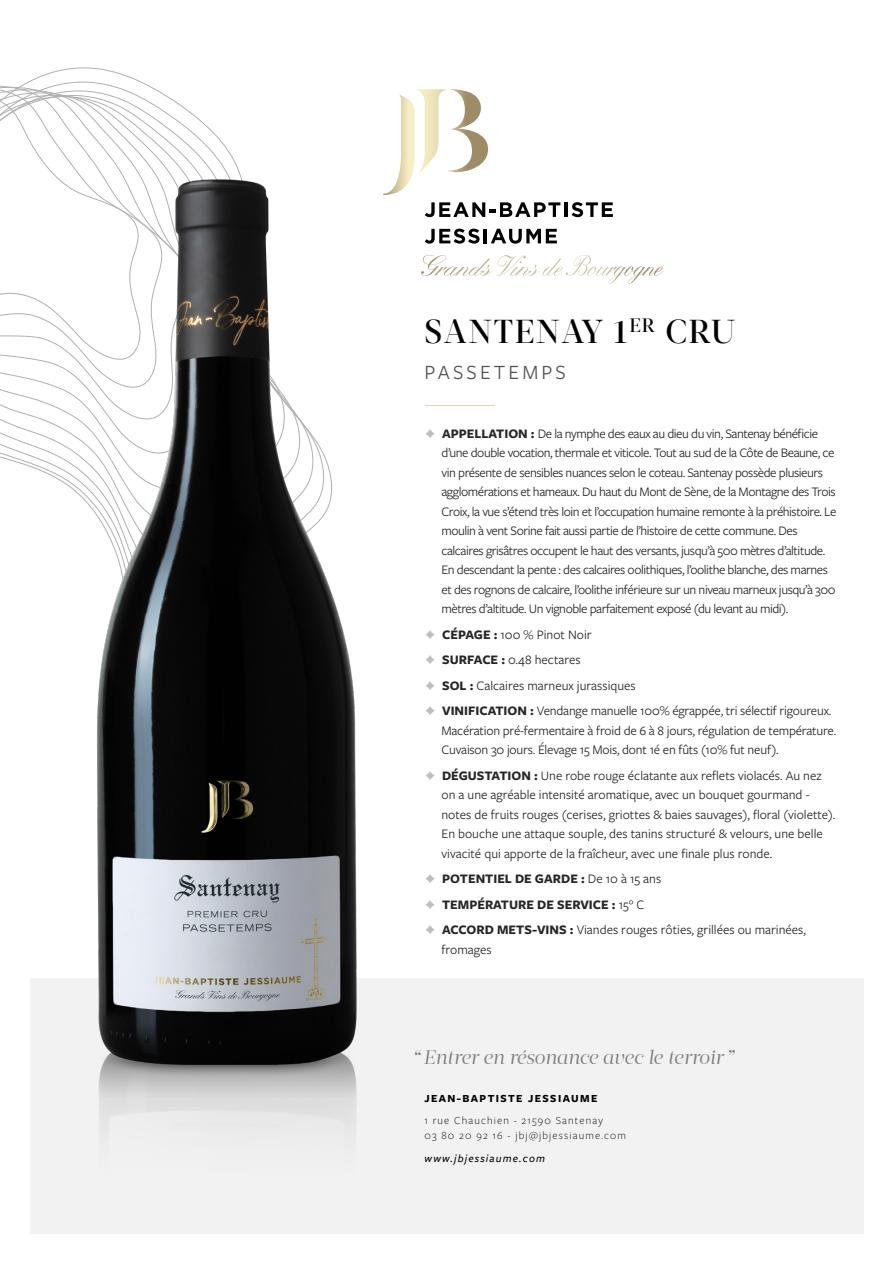
<style>
.page{position:relative;width:893px;height:1263px;background:#fff}
.page>*{position:absolute;margin:0;border:0;box-sizing:border-box;transform-origin:0 0}
.t1{font:500 33px "Acta Display W01";letter-spacing:.05em;color:#000}
.t2{font:300 22.5px "Freight Sans Pro";color:#dbcaa1}
.t3{font:21px "Freight Sans Pro";letter-spacing:.15em;color:#525252}
.t4{font:italic 19.5px "Acta Display W04";letter-spacing:-.015em;color:#808080}
.t5{font:13.5px/19.5px "Freight Sans Pro";letter-spacing:-.035em;color:#262626}
.t6{font:13.5px/19.5px "Freight Sans Pro";color:#262626}
.t7{font:13.5px/25.5px "Freight Sans Pro";letter-spacing:-.01em;color:#262626}
.t8{font:13.5px/19.5px "Freight Sans Pro";letter-spacing:-.015em;color:#262626}
.t9{font:700 13.5px/25.5px "Freight Sans Pro";color:#262626}
.t10{font:300 11.25px/15px "Freight Sans Pro";letter-spacing:.1em;color:#000}
.t11{font:700 11.25px "Freight Sans Pro";letter-spacing:.125em;color:#000}
.t12{font:italic 500 11.25px "Freight Sans Pro";letter-spacing:.1em;color:#000}
.s1{font-weight:700}
.s2{font-weight:400}
</style>
<div class="page">
<svg style="left:0;top:87px;width:142px;height:11px"></svg>
<div style="left:30px;top:978px;width:833px;height:255px;background:#f2f2f2"></div>
<svg style="left:588px;top:202px;width:25px;height:15px"></svg>
<svg style="left:399px;top:89px;width:79px;height:9px"></svg>
<svg style="left:588px;top:255px;width:75px;height:29px"></svg>
<img style="left:0;top:98px;width:588px;height:1034px">
<svg style="left:426px;top:429px;width:9px;height:9px"></svg>
<svg style="left:426px;top:630px;width:9px;height:9px"></svg>
<svg style="left:426px;top:655px;width:9px;height:9px"></svg>
<svg style="left:426px;top:681px;width:9px;height:9px"></svg>
<svg style="left:426px;top:706px;width:9px;height:9px"></svg>
<svg style="left:426px;top:771px;width:9px;height:9px"></svg>
<svg style="left:426px;top:874px;width:9px;height:9px"></svg>
<svg style="left:426px;top:900px;width:9px;height:9px"></svg>
<svg style="left:426px;top:925px;width:9px;height:9px"></svg>
<h1 class="t1" style="left:424px;top:313px;width:313px">SANTENAY 1<sup>ER</sup> CRU</h1>
<h3 class="t3" style="left:424px;top:358px;width:143px">PASSETEMPS</h3>
<h2 class="t2" style="left:424px;top:388px;width:73px">---------------</h2>
<p class="t5" style="left:441px;top:423px;width:396px"><span class="s1">APPELLATION :</span> De la nymphe des eaux au dieu du vin, Santenay bénéficie d’une double vocation, thermale et viticole. Tout au sud de la Côte de Beaune, ce vin présente de sensibles nuances selon le coteau. Santenay possède plusieurs agglomérations et hameaux. Du haut du Mont de Sène, de la Montagne des Trois Croix, la vue s’étend très loin et l’occupation humaine remonte à la préhistoire. Le moulin à vent Sorine fait aussi partie de l’histoire de cette commune. Des calcaires grisâtres occupent le haut des versants, jusqu’à 500 mètres d’altitude.<br>En descendant la pente : des calcaires oolithiques, l’oolithe blanche, des marnes et des rognons de calcaire, l’oolithe inférieure sur un niveau marneux jusqu’à 300 mètres d’altitude. Un vignoble parfaitement exposé (du levant au midi).</p>
<p class="t7" style="left:442px;top:621px;width:391px"><span class="s1">CÉPAGE :</span> 100 % Pinot Noir<br><span class="s1">SURFACE :</span> 0.48 hectares<br><span class="s1">SOL :</span> Calcaires marneux jurassiques<br><span class="s1">VINIFICATION :</span> Vendange manuelle 100% égrappée, tri sélectif rigoureux.</p>
<p class="t8" style="left:441px;top:720px;width:396px">Macération pré-fermentaire à froid de 6 à 8 jours, régulation de température.<br>Cuvaison 30 jours. Élevage 15 Mois, dont 1é en fûts (10% fut neuf).</p>
<p class="t6" style="left:441px;top:765px;width:395px"><span class="s1">DÉGUSTATION :</span> Une robe rouge éclatante aux reflets violacés. Au nez on a une agréable intensité aromatique, avec un bouquet gourmand - notes de fruits rouges (cerises, griottes &amp; baies sauvages), floral (violette).<br>En bouche une attaque souple, des tanins structuré &amp; velours, une belle vivacité qui apporte de la fraîcheur, avec une finale plus ronde.</p>
<p class="t9" style="left:442px;top:865px;width:365px">POTENTIEL DE GARDE : <span class="s2">De 10 à 15 ans<br></span>TEMPÉRATURE DE SERVICE : <span class="s2">15° C<br></span>ACCORD METS-VINS : <span class="s2">Viandes rouges rôties, grillées ou marinées,</span></p>
<p class="t6" style="left:441px;top:939px;width:52px">fromages</p>
<h3 class="t4" style="left:412px;top:1046px;width:324px">“Entrer en résonance avec le terroir ”</h3>
<p class="t11" style="left:424px;top:1090px;width:175px">JEAN-BAPTISTE JESSIAUME</p>
<p class="t10" style="left:424px;top:1112px;width:203px">1 rue Chauchien - 21590 Santenay<br>03 80 20 92 16 - jbj@jbjessiaume.com</p>
<p class="t12" style="left:424px;top:1150px;width:122px">www.jbjessiaume.com</p>
</div>
